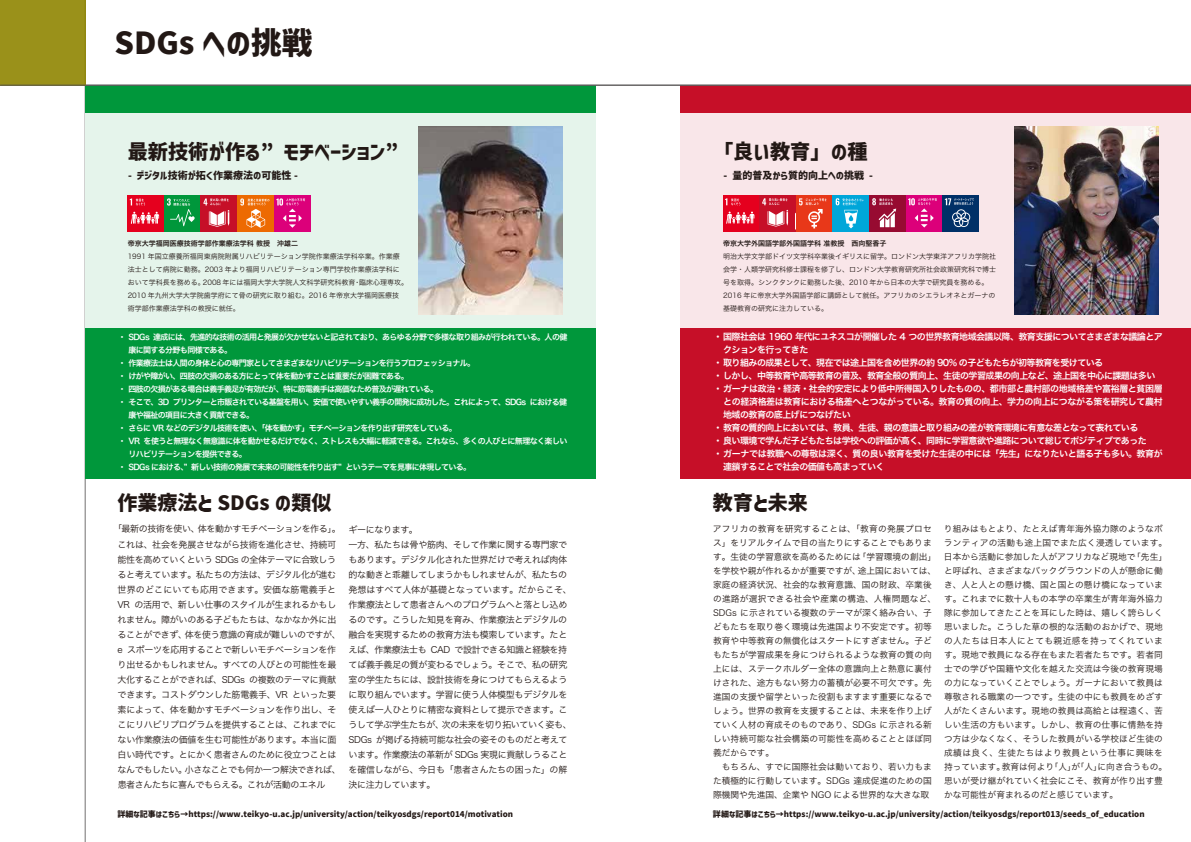
<style>
.page{position:relative;width:1191px;height:842px;background:#fff}
.page>*{position:absolute;margin:0;border:0;box-sizing:border-box;transform-origin:0 0}
.t1{font:30.7px "Corporate Logo Bold ver 2";color:#221815}
.t2{font:20.2px "Corporate Logo Bold ver 2";color:#221815}
.t3{font:20px "Corporate Logo Bold ver 2";color:#221815}
.t4{font:10px "Corporate Logo Bold ver 2";color:#221815}
.t5{font:9px/15px "Hiragino Sans W3";letter-spacing:-.03em;color:#221815}
.t6{font:9px "Hiragino Sans W6";letter-spacing:-.06em;color:#fff}
.t7{font:9px "Hiragino Sans W6";letter-spacing:-.04em;color:#fff}
.t8{font:8.7px/14px "Hiragino Sans W3";letter-spacing:.005em;color:#221815}
.t9{font:8px "Hiragino Sans W6";letter-spacing:-.08em;color:#fff}
.t10{font:8px "Corporate Logo Bold ver 2";color:#221815}
.t11{font:7px/13px "Hiragino Sans W3";color:#221815}
.t12{font:7px "Hiragino Sans W6";color:#221815}
</style>
<div class="page">
<hr style="left:85px;top:0;width:1px;height:842px;background:#727171">
<div style="left:85px;top:85px;width:510px;height:394px;background:#00973b"></div>
<div style="left:85px;top:114px;width:510px;height:214px;background:#e5f4eb"></div>
<div style="left:680px;top:85px;width:511px;height:394px;background:#c60f28"></div>
<div style="left:680px;top:114px;width:511px;height:214px;background:#f9e6e9"></div>
<div style="left:0;top:0;width:85px;height:85px;background:#9a911a"></div>
<hr style="left:0;top:85px;width:1191px;height:1px;background:#595757">
<img style="left:419px;top:127px;width:144px;height:187px">
<div style="left:164px;top:195px;width:36px;height:37px;background:#00973b"></div>
<div style="left:723px;top:195px;width:36px;height:37px;background:#e5001e"></div>
<div style="left:128px;top:195px;width:36px;height:37px;background:#e5001e"></div>
<div style="left:759px;top:195px;width:37px;height:37px;background:#c60f28"></div>
<div style="left:201px;top:195px;width:36px;height:37px;background:#c60f28"></div>
<svg style="left:130px;top:198px;width:100px;height:34px"></svg>
<div style="left:796px;top:195px;width:36px;height:37px;background:#e83819"></div>
<div style="left:832px;top:195px;width:37px;height:37px;background:#00a6d9"></div>
<svg style="left:725px;top:198px;width:139px;height:32px"></svg>
<div style="left:869px;top:195px;width:36px;height:37px;background:#970b31"></div>
<svg style="left:872px;top:198px;width:24px;height:29px"></svg>
<div style="left:237px;top:195px;width:37px;height:37px;background:#ed6a02"></div>
<svg style="left:240px;top:198px;width:29px;height:30px"></svg>
<div style="left:906px;top:195px;width:36px;height:37px;background:#dc007a"></div>
<svg style="left:908px;top:198px;width:29px;height:29px"></svg>
<div style="left:274px;top:195px;width:36px;height:37px;background:#dc007a"></div>
<svg style="left:276px;top:198px;width:29px;height:30px"></svg>
<div style="left:942px;top:195px;width:37px;height:37px;background:#003067"></div>
<svg style="left:945px;top:198px;width:29px;height:29px"></svg>
<img style="left:1014px;top:127px;width:144px;height:187px">
<h1 class="t1" style="left:114px;top:22px;width:200px">SDGs への挑戦</h1>
<h2 class="t2" style="left:128px;top:138px;width:272px">最新技術が作る” モチベーション”</h2>
<p class="t4" style="left:128px;top:169px;width:171px">- デジタル技術が拓く作業療法の可能性 -</p>
<p class="t12" style="left:128px;top:237px;width:172px">帝京大学福岡医療技術学部作業療法学科 教授　沖雄二</p>
<p class="t11" style="left:128px;top:249px;width:282px">1991 年国立療養所福岡東病院附属リハビリテーション学院作業療法学科卒業。作業療法士として病院に勤務。2003 年より福岡リハビリテーション専門学校作業療法学科において学科長を務める。2008 年には福岡大学大学院人文科学研究科教育・臨床心理専攻。2010 年九州大学大学院歯学府にて骨の研究に取り組む。2016 年帝京大学福岡医療技<br>術学部作業療法学科の教授に就任。</p>
<p class="t9" style="left:118px;top:330px;width:450px">・ SDGs 達成には、先進的な技術の活用と発展が欠かせないと記されており、あらゆる分野で多様な取り組みが行われている。人の健</p>
<p class="t9" style="left:128px;top:343px;width:105px">康に関する分野も同様である。</p>
<p class="t9" style="left:118px;top:356px;width:358px">・作業療法士は人間の身体と心の専門家としてさまざまなリハビリテーションを行うプロフェッショナル。</p>
<p class="t9" style="left:118px;top:369px;width:292px">・けがや障がい、四肢の欠損のある方にとって体を動かすことは重要だが困難である。</p>
<p class="t9" style="left:118px;top:382px;width:321px">・四肢の欠損がある場合は義手義足が有効だが、特に筋電義手は高価なため普及が遅れている。</p>
<p class="t9" style="left:118px;top:395px;width:450px">・そこで、3D プリンターと市販されている基盤を用い、安価で使いやすい義手の開発に成功した。これによって、SDGs における健</p>
<p class="t9" style="left:128px;top:408px;width:127px">康や福祉の項目に大きく貢献できる。</p>
<p class="t9" style="left:118px;top:421px;width:340px">・さらに VR などのデジタル技術を使い、「体を動かす」モチベーションを作り出す研究をしている。</p>
<p class="t9" style="left:118px;top:434px;width:451px">・ VR を使うと無理なく無意識に体を動かせるだけでなく、ストレスも大幅に軽減できる。これなら、多くの人びとに無理なく楽しい</p>
<p class="t9" style="left:128px;top:447px;width:120px">リハビリテーションを提供できる。</p>
<p class="t9" style="left:118px;top:460px;width:354px">・ SDGs における、” 新しい技術の発展で未来の可能性を作り出す” というテーマを見事に体現している。</p>
<h3 class="t3" style="left:117px;top:489px;width:215px">作業療法と SDGs の類似</h3>
<p class="t5" style="left:117px;top:521px;width:225px;text-indent:-5px">「最新の技術を使い、体を動かすモチベーションを作る」。これは、社会を発展させながら技術を進化させ、持続可能性を高めていくという SDGs の全体テーマに合致しうると考えています。私たちの方法は、デジタル化が進む世界のどこにいても応用できます。安価な筋電義手と<br>VR の活用で、新しい仕事のスタイルが生まれるかもしれません。障がいのある子どもたちは、なかなか外に出ることができず、体を使う意識の育成が難しいのですが、e スポーツを応用することで新しいモチベーションを作り出せるかもしれません。すべての人びとの可能性を最大化することができれば、SDGs の複数のテーマに貢献できます。コストダウンした筋電義手、VR といった要素によって、体を動かすモチベーションを作り出し、そこにリハビリプログラムを提供することは、これまでにない作業療法の価値を生む可能性があります。本当に面白い時代です。とにかく患者さんのために役立つことはなんでもしたい。小さなことでも何か一つ解決できれば、患者さんたちに喜んでもらえる。これが活動のエネル</p>
<p class="t5" style="left:348px;top:521px;width:225px">ギーになります。<br>一方、私たちは骨や筋肉、そして作業に関する専門家でもあります。デジタル化された世界だけで考えれば肉体的な動きと乖離してしまうかもしれませんが、私たちの発想はすべて人体が基礎となっています。だからこそ、作業療法として患者さんへのプログラムへと落とし込めるのです。こうした知見を育み、作業療法とデジタルの融合を実現するための教育方法も模索しています。たとえば、作業療法士も CAD で設計できる知識と経験を持てば義手義足の質が変わるでしょう。そこで、私の研究室の学生たちには、設計技術を身につけてもらえるように取り組んでいます。学習に使う人体模型もデジタルを使えば一人ひとりに精密な資料として提示できます。こうして学ぶ学生たちが、次の未来を切り拓いていく姿も、<br>SDGs が掲げる持続可能な社会の姿そのものだと考えています。作業療法の革新が SDGs 実現に貢献しうることを確信しながら、今日も「患者さんたちの困った」の解決に注力しています。</p>
<p class="t10" style="left:117px;top:808px;width:397px">詳細な記事はこちら→https://www.teikyo-u.ac.jp/university/action/teikyosdgs/report014/motivation</p>
<h2 class="t2" style="left:713px;top:138px;width:156px">「良い教育」の種</h2>
<p class="t4" style="left:723px;top:169px;width:151px">- 量的普及から質的向上への挑戦 -</p>
<p class="t12" style="left:723px;top:237px;width:165px">帝京大学外国語学部外国語学科 准教授　西向堅香子</p>
<p class="t11" style="left:723px;top:249px;width:274px">明治大学文学部ドイツ文学科卒業後イギリスに留学。ロンドン大学東洋アフリカ学院社会学・人類学研究科修士課程を修了し、ロンドン大学教育研究所社会政策研究科で博士号を取得。シンクタンクに勤務した後、2010 年から日本の大学で研究員を務める。2016 年に帝京大学外国語学部に講師として就任。アフリカのシエラレオネとガーナの基礎教育の研究に注力している。</p>
<p class="t6" style="left:713px;top:329px;width:451px">・国際社会は 1960 年代にユネスコが開催した 4 つの世界教育地域会議以降、教育支援についてさまざまな議論とア</p>
<p class="t6" style="left:723px;top:342px;width:87px">クションを行ってきた</p>
<p class="t6" style="left:713px;top:355px;width:391px">・取り組みの成果として、現在では途上国を含め世界の約 90% の子どもたちが初等教育を受けている</p>
<p class="t6" style="left:713px;top:368px;width:443px">・しかし、中等教育や高等教育の普及、教育全般の質向上、生徒の学習成果の向上など、途上国を中心に課題は多い</p>
<p class="t7" style="left:713px;top:381px;width:451px">・ガーナは政治・経済・社会的安定により低中所得国入りしたものの、都市部と農村部の地域格差や富裕層と貧困層</p>
<p class="t7" style="left:723px;top:394px;width:441px">との経済格差は教育における格差へとつながっている。教育の質の向上、学力の向上につながる策を研究して農村</p>
<p class="t6" style="left:723px;top:407px;width:129px">地域の教育の底上げにつなげたい</p>
<p class="t6" style="left:713px;top:420px;width:426px">・教育の質的向上においては、教員、生徒、親の意識と取り組みの差が教育環境に有意な差となって表れている</p>
<p class="t6" style="left:713px;top:433px;width:435px">・良い環境で学んだ子どもたちは学校への評価が高く、同時に学習意欲や進路について総じてポジティブであった</p>
<p class="t7" style="left:713px;top:446px;width:451px">・ガーナでは教職への尊敬は深く、質の良い教育を受けた生徒の中には「先生」になりたいと語る子も多い。教育が</p>
<p class="t6" style="left:723px;top:459px;width:163px">連鎖することで社会の価値も高まっていく</p>
<h3 class="t3" style="left:713px;top:489px;width:96px">教育と未来</h3>
<p class="t8" style="left:713px;top:521px;width:225px">アフリカの教育を研究することは、「教育の発展プロセス」をリアルタイムで目の当たりにすることでもあります。生徒の学習意欲を高めるためには「学習環境の創出」を学校や親が作れるかが重要ですが、途上国においては、家庭の経済状況、社会的な教育意識、国の財政、卒業後の進路が選択できる社会や産業の構造、人権問題など、<br>SDGs に示されている複数のテーマが深く絡み合い、子どもたちを取り巻く環境は先進国より不安定です。初等教育や中等教育の無償化はスタートにすぎません。子どもたちが学習成果を身につけられるような教育の質の向上には、ステークホルダー全体の意識向上と熱意に裏付けされた、途方もない努力の蓄積が必要不可欠です。先進国の支援や留学といった役割もますます重要になるでしょう。世界の教育を支援することは、未来を作り上げていく人材の育成そのものであり、SDGs に示される新しい持続可能な社会構築の可能性を高めることとほぼ同義だからです。<br>　もちろん、すでに国際社会は動いており、若い力もまた積極的に行動しています。SDGs 達成促進のための国際機関や先進国、企業や NGO による世界的な大きな取</p>
<p class="t8" style="left:944px;top:521px;width:225px">り組みはもとより、たとえば青年海外協力隊のようなボランティアの活動も途上国でまた広く浸透しています。日本から活動に参加した人がアフリカなど現地で「先生」と呼ばれ、さまざまなバックグラウンドの人が懸命に働き、人と人との懸け橋、国と国との懸け橋になっています。これまでに数十人もの本学の卒業生が青年海外協力隊に参加してきたことを耳にした時は、嬉しく誇らしく思いました。こうした草の根的な活動のおかげで、現地の人たちは日本人にとても親近感を持ってくれています。現地で教員になる存在もまた若者たちです。若者同士での学びや国籍や文化を越えた交流は今後の教育現場の力になっていくことでしょう。ガーナにおいて教員は尊敬される職業の一つです。生徒の中にも教員をめざす人がたくさんいます。現地の教員は高給とは程遠く、苦しい生活の方もいます。しかし、教育の仕事に情熱を持つ方は少なくなく、そうした教員がいる学校ほど生徒の成績は良く、生徒たちはより教員という仕事に興味を持っています。教育は何より「人」が「人」に向き合うもの。思いが受け継がれていく社会にこそ、教育が作り出す豊かな可能性が育まれるのだと感じています。</p>
<p class="t10" style="left:713px;top:808px;width:433px">詳細な記事はこちら→https://www.teikyo-u.ac.jp/university/action/teikyosdgs/report013/seeds_of_education</p>
</div>
